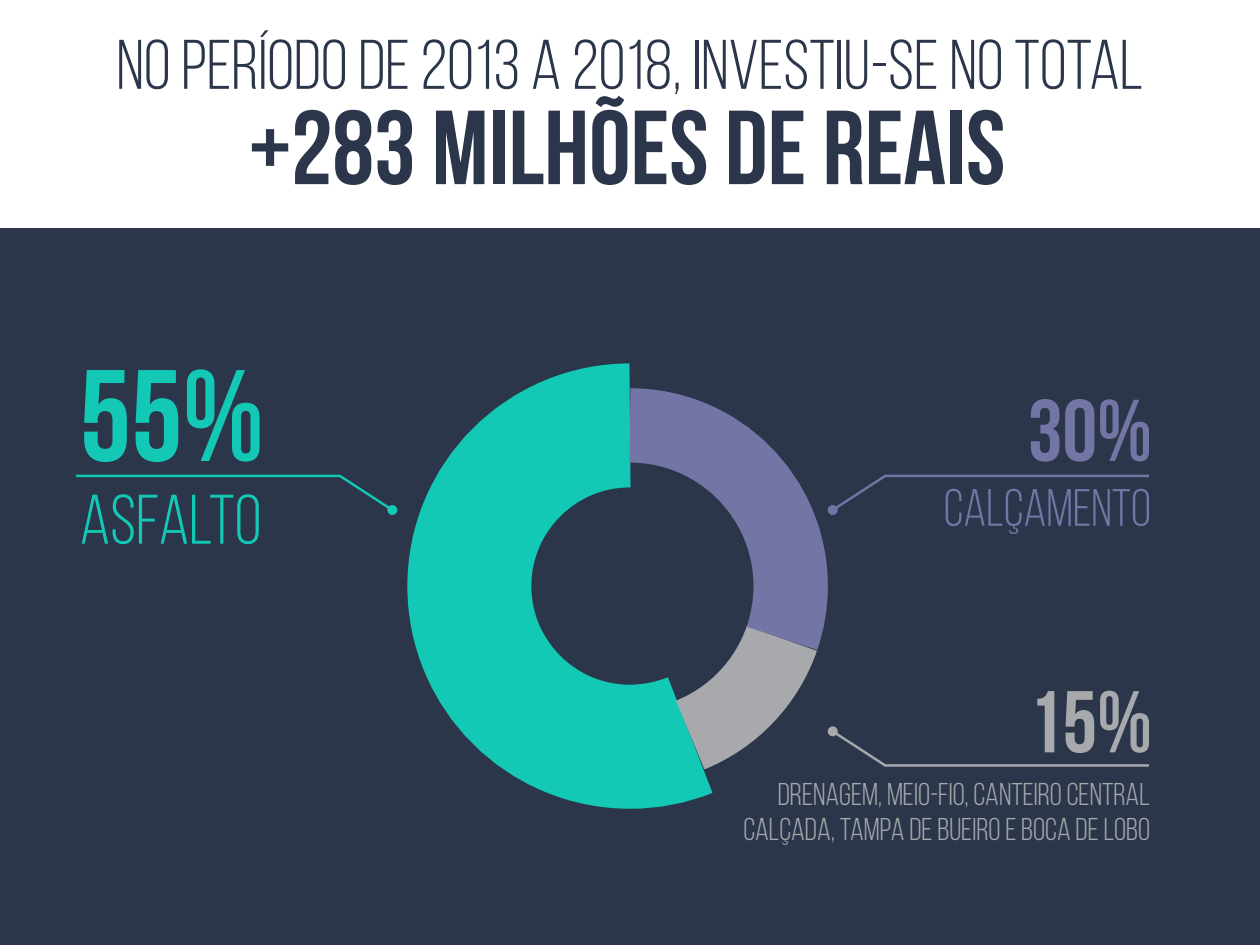
<style>
.page{position:relative;width:1260px;height:945px;background:#fff}
.page>*{position:absolute;margin:0;border:0;box-sizing:border-box;transform-origin:0 0}
.t1{font:700 129.85px "Bebas Neue";color:#13c8b5}
.t2{font:700 105px "Bebas Neue";color:#2b364a}
.t3{font:700 87.5px "Bebas Neue";color:#7375a5}
.t4{font:700 87.5px "Bebas Neue";color:#a7a9ac}
.t5{font:70px "Bebas Neue";color:#2b364a}
.t6{font:70px "Bebas Neue";color:#13c8b5}
.t7{font:52.5px "Bebas Neue";color:#7375a5}
.t8{font:31.5px/34.8px "Bebas Neue";color:#a7a9ac;text-align:right}
</style>
<div class="page">
<div style="left:0;top:227px;width:1260px;height:718px;background:#2b364a"></div>
<svg style="left:397px;top:376px;width:196px;height:430px"></svg>
<svg style="left:593px;top:733px;width:170px;height:76px"></svg>
<svg style="left:556px;top:363px;width:272px;height:370px"></svg>
<svg style="left:76px;top:475px;width:321px;height:40px"></svg>
<svg style="left:828px;top:475px;width:321px;height:40px"></svg>
<svg style="left:828px;top:726px;width:321px;height:41px"></svg>
<h3 class="t5" style="left:116px;top:36px;width:1028px">NO PERÍODO DE 2013 A 2018, INVESTIU-SE NO TOTAL</h3>
<h2 class="t2" style="left:249px;top:105px;width:758px">+283 MILHÕES DE REAIS</h2>
<h1 class="t1" style="left:80px;top:364px;width:186px">55%</h1>
<h3 class="t3" style="left:1028px;top:395px;width:126px">30%</h3>
<h3 class="t6" style="left:80px;top:491px;width:183px">ASFALTO</h3>
<h3 class="t7" style="left:944px;top:486px;width:209px">CALÇAMENTO</h3>
<h3 class="t4" style="left:1028px;top:687px;width:126px">15%</h3>
<p class="t8" style="left:743px;top:780px;width:408px">DRENAGEM, MEIO-FIO, CANTEIRO CENTRAL<br>CALÇADA, TAMPA DE BUEIRO E BOCA DE LOBO</p>
</div>
